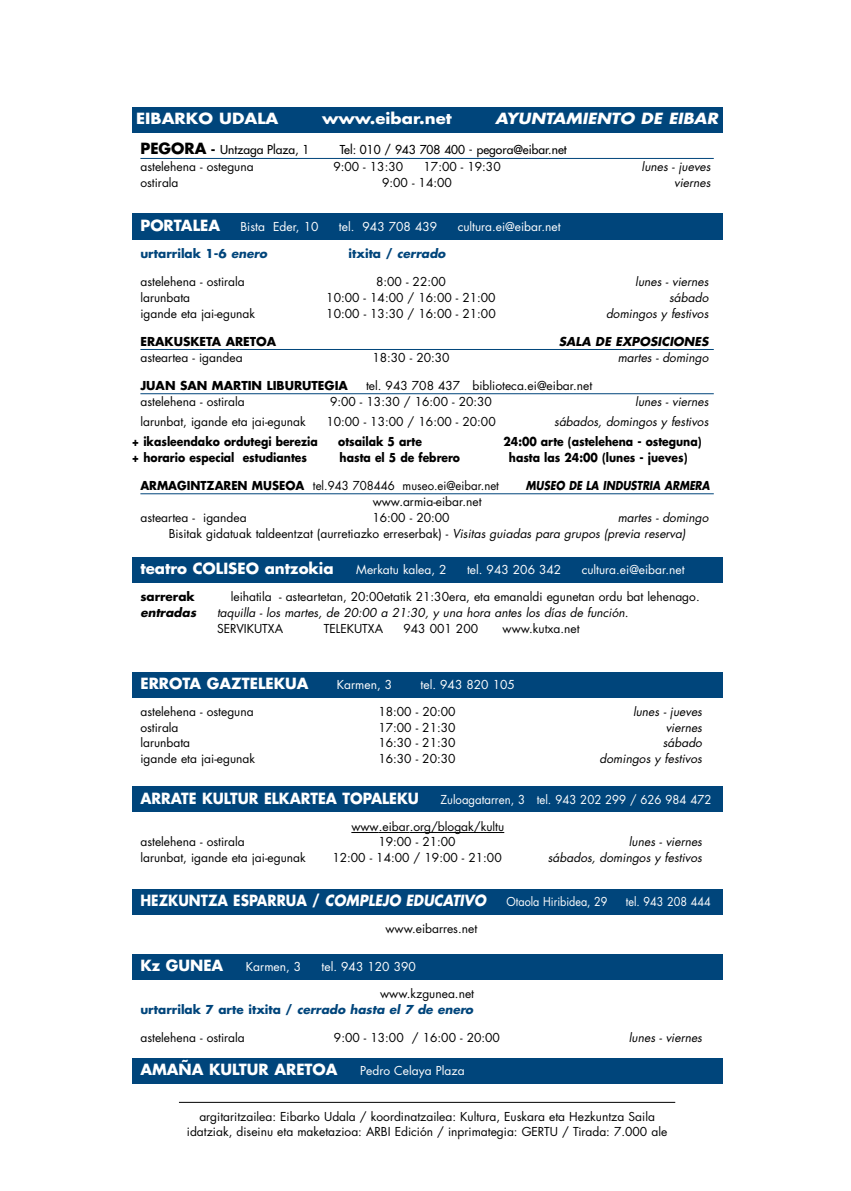
<style>
.page{position:relative;width:851px;height:1191px;background:#fff}
.page>*{position:absolute;margin:0;border:0;box-sizing:border-box;transform-origin:0 0}
.t1{font:700 15px "Futura";color:#fff}
.t2{font:700 15px "Futura";color:#fff;scale:.9 1}
.t3{font:700 15px "Futura";color:#fff;scale:.95 1}
.t4{font:700 15px "Futura";color:#fff;scale:1.1 1}
.t5{font:italic 700 15px "Futura";color:#fff;scale:1.1 1}
.t6{font:12px/15.8px "Futura";color:#000;text-align:center}
.t7{font:italic 12px/15.8px "Futura";color:#000}
.t8{font:12px "Futura";color:#fff}
.t9{font:700 12px "Futura";color:#000;scale:.9 1}
.t10{font:700 12px/15.8px "Futura";color:#00457b;text-align:right}
.t11{font:12px "Futura";color:#000}
.t12{font:12px "Futura";color:#000;scale:.95 1}
.t13{font:700 12px "Futura";color:#000}
.t14{font:12px "Futura";color:#fff;scale:.95 1}
.t15{font:12px "Futura";color:#fff;scale:.9 1}
.t16{font:italic 700 12px "Futura";color:#000}
.t17{font:italic 700 12px "Futura";color:#000;scale:.85 1}
.s1{font-weight:700;font-size:15px}
.s2{font-weight:700}
.s3{font-style:italic}
.s4{font-style:normal}
.s5{font-weight:400;color:#000}
</style>
<div class="page">
<hr style="left:179px;top:1102px;width:496px;height:1px;background:#000">
<div style="left:132px;top:107px;width:590px;height:26px;background:#00457b"></div>
<hr style="left:140px;top:158px;width:573px;height:1px;background:#00457b">
<div style="left:132px;top:672px;width:590px;height:25px;background:#00457b"></div>
<div style="left:132px;top:786px;width:590px;height:26px;background:#00457b"></div>
<svg style="left:351px;top:832px;width:27px;height:1px"></svg>
<hr style="left:378px;top:832px;width:31px;height:1px;background:#000">
<svg style="left:409px;top:832px;width:15px;height:1px"></svg>
<hr style="left:424px;top:832px;width:80px;height:1px;background:#000">
<div style="left:132px;top:953px;width:590px;height:26px;background:#00457b"></div>
<div style="left:132px;top:557px;width:590px;height:25px;background:#00457b"></div>
<div style="left:132px;top:1058px;width:590px;height:25px;background:#00457b"></div>
<div style="left:132px;top:888px;width:590px;height:26px;background:#00457b"></div>
<div style="left:132px;top:214px;width:590px;height:26px;background:#00457b"></div>
<hr style="left:140px;top:349px;width:573px;height:1px;background:#00457b">
<hr style="left:140px;top:393px;width:573px;height:1px;background:#00457b">
<hr style="left:140px;top:493px;width:573px;height:1px;background:#00457b">
<p class="t4" style="left:136px;top:112px;width:131px">EIBARKO UDALA</p>
<p class="t4" style="left:322px;top:112px;width:119px">www.eibar.net</p>
<p class="t5" style="left:495px;top:112px;width:204px">AYUNTAMIENTO DE EIBAR</p>
<p class="t11" style="left:140px;top:143px;width:170px"><span class="s1">PEGORA</span> <span class="s2">-</span> Untzaga Plaza, 1</p>
<p class="t11" style="left:340px;top:143px;width:228px">Tel: 010 / 943 708 400 - pegora@eibar.net</p>
<p class="t6" style="left:140px;top:160px;width:115px">astelehena - osteguna</p>
<p class="t6" style="left:333px;top:160px;width:71px">9:00 - 13:30</p>
<p class="t6" style="left:423px;top:160px;width:79px">17:00 - 19:30</p>
<p class="t7" style="left:641px;top:160px;width:70px">lunes - jueves</p>
<p class="t6" style="left:140px;top:175px;width:40px">ostirala</p>
<p class="t6" style="left:382px;top:175px;width:71px">9:00 - 14:00</p>
<p class="t7" style="left:674px;top:175px;width:38px">viernes</p>
<p class="t1" style="left:140px;top:219px;width:81px">PORTALEA</p>
<p class="t8" style="left:240px;top:221px;width:80px">Bista Eder, 10</p>
<p class="t8" style="left:339px;top:221px;width:100px">tel. 943 708 439</p>
<p class="t8" style="left:457px;top:221px;width:104px">cultura.ei@eibar.net</p>
<p class="t10" style="left:140px;top:246px;width:128px">urtarrilak 1-6 <span class="s3">enero</span></p>
<p class="t10" style="left:348px;top:246px;width:98px">itxita / <span class="s3">cerrado</span></p>
<p class="t6" style="left:140px;top:275px;width:106px">astelehena - ostirala</p>
<p class="t6" style="left:376px;top:275px;width:71px">8:00 - 22:00</p>
<p class="t7" style="left:635px;top:275px;width:75px">lunes - viernes</p>
<p class="t6" style="left:140px;top:291px;width:51px">larunbata</p>
<p class="t6" style="left:326px;top:291px;width:171px">10:00 - 14:00 / 16:00 - 21:00</p>
<p class="t7" style="left:669px;top:291px;width:41px">sábado</p>
<p class="t6" style="left:140px;top:306px;width:116px">igande eta jai-egunak</p>
<p class="t6" style="left:326px;top:306px;width:171px">10:00 - 13:30 / 16:00 - 21:00</p>
<p class="t7" style="left:606px;top:306px;width:104px">domingos y festivos</p>
<p class="t13" style="left:140px;top:336px;width:137px">ERAKUSKETA ARETOA</p>
<p class="t16" style="left:558px;top:336px;width:151px">SALA DE EXPOSICIONES</p>
<p class="t6" style="left:140px;top:351px;width:104px">asteartea - igandea</p>
<p class="t6" style="left:372px;top:351px;width:79px">18:30 - 20:30</p>
<p class="t7" style="left:617px;top:351px;width:92px">martes - domingo</p>
<p class="t13" style="left:140px;top:380px;width:209px">JUAN SAN MARTIN LIBURUTEGIA</p>
<p class="t6" style="left:366px;top:379px;width:228px">tel. 943 708 437 biblioteca.ei@eibar.net</p>
<p class="t6" style="left:140px;top:395px;width:106px">astelehena - ostirala</p>
<p class="t6" style="left:330px;top:395px;width:163px">9:00 - 13:30 / 16:00 - 20:30</p>
<p class="t7" style="left:635px;top:395px;width:75px">lunes - viernes</p>
<p class="t6" style="left:140px;top:415px;width:167px">larunbat, igande eta jai-egunak</p>
<p class="t6" style="left:326px;top:415px;width:171px">10:00 - 13:00 / 16:00 - 20:00</p>
<p class="t7" style="left:554px;top:415px;width:156px">sábados, domingos y festivos</p>
<p class="t9" style="left:132px;top:436px;width:208px">+ ikasleendako ordutegi berezia</p>
<p class="t9" style="left:338px;top:436px;width:95px">otsailak 5 arte</p>
<p class="t9" style="left:503px;top:436px;width:221px">24:00 arte (astelehena - osteguna)</p>
<p class="t9" style="left:132px;top:452px;width:196px">+ horario especial estudiantes</p>
<p class="t9" style="left:339px;top:452px;width:135px">hasta el 5 de febrero</p>
<p class="t9" style="left:509px;top:452px;width:200px">hasta las 24:00 (lunes - jueves)</p>
<p class="t12" style="left:140px;top:480px;width:379px"><span class="s2">ARMAGINTZAREN MUSEOA</span> tel.943 708446 museo.ei@eibar.net</p>
<p class="t17" style="left:526px;top:480px;width:218px">MUSEO DE LA INDUSTRIA ARMERA</p>
<p class="t6" style="left:372px;top:495px;width:110px">www.armia-eibar.net</p>
<p class="t6" style="left:140px;top:511px;width:108px">asteartea - igandea</p>
<p class="t6" style="left:372px;top:511px;width:79px">16:00 - 20:00</p>
<p class="t7" style="left:169px;top:511px;width:541px;text-indent:449px">martes - domingo<br><span class="s4">Bisitak gidatuak taldeentzat (aurretiazko erreserbak) -</span> Visitas guiadas para grupos (previa reserva)</p>
<p class="t1" style="left:140px;top:561px;width:195px">teatro COLISEO antzokia</p>
<p class="t8" style="left:356px;top:564px;width:92px">Merkatu kalea, 2</p>
<p class="t8" style="left:467px;top:564px;width:96px">tel. 943 206 342</p>
<p class="t8" style="left:581px;top:564px;width:104px">cultura.ei@eibar.net</p>
<p class="t13" style="left:140px;top:591px;width:56px">sarrerak</p>
<p class="t6" style="left:231px;top:590px;width:470px">leihatila - asteartetan, 20:00etatik 21:30era, eta emanaldi egunetan ordu bat lehenago.</p>
<p class="t16" style="left:140px;top:607px;width:57px">entradas</p>
<p class="t7" style="left:217px;top:605px;width:413px">taquilla - los martes, de 20:00 a 21:30, y una hora antes los días de función.</p>
<p class="t6" style="left:217px;top:621px;width:68px">SERVIKUTXA</p>
<p class="t6" style="left:324px;top:621px;width:61px">TELEKUTXA</p>
<p class="t6" style="left:403px;top:621px;width:76px">943 001 200</p>
<p class="t6" style="left:502px;top:621px;width:79px">www.kutxa.net</p>
<p class="t1" style="left:140px;top:676px;width:170px">ERROTA GAZTELEKUA</p>
<p class="t8" style="left:337px;top:679px;width:57px">Karmen, 3</p>
<p class="t8" style="left:420px;top:679px;width:96px">tel. 943 820 105</p>
<p class="t6" style="left:140px;top:704px;width:115px">astelehena - osteguna</p>
<p class="t6" style="left:378px;top:704px;width:79px">18:00 - 20:00</p>
<p class="t7" style="left:633px;top:704px;width:70px">lunes - jueves</p>
<p class="t6" style="left:140px;top:720px;width:40px">ostirala</p>
<p class="t6" style="left:378px;top:720px;width:79px">17:00 - 21:30</p>
<p class="t7" style="left:665px;top:720px;width:38px">viernes</p>
<p class="t6" style="left:140px;top:736px;width:51px">larunbata</p>
<p class="t6" style="left:378px;top:736px;width:79px">16:30 - 21:30</p>
<p class="t7" style="left:662px;top:736px;width:41px">sábado</p>
<p class="t6" style="left:140px;top:752px;width:116px">igande eta jai-egunak</p>
<p class="t6" style="left:378px;top:752px;width:79px">16:30 - 20:30</p>
<p class="t7" style="left:599px;top:752px;width:104px">domingos y festivos</p>
<p class="t3" style="left:140px;top:791px;width:295px">ARRATE KULTUR ELKARTEA TOPALEKU</p>
<p class="t14" style="left:440px;top:794px;width:287px">Zuloagatarren, 3 tel. 943 202 299 / 626 984 472</p>
<p class="t6" style="left:351px;top:819px;width:154px">www.eibar.org/blogak/kultu</p>
<p class="t6" style="left:140px;top:835px;width:106px">astelehena - ostirala</p>
<p class="t6" style="left:378px;top:835px;width:79px">19:00 - 21:00</p>
<p class="t7" style="left:628px;top:835px;width:75px">lunes - viernes</p>
<p class="t6" style="left:140px;top:851px;width:167px">larunbat, igande eta jai-egunak</p>
<p class="t6" style="left:332px;top:851px;width:171px">12:00 - 14:00 / 19:00 - 21:00</p>
<p class="t7" style="left:547px;top:851px;width:156px">sábados, domingos y festivos</p>
<p class="t2" style="left:140px;top:893px;width:385px">HEZKUNTZA ESPARRUA / <span class="s3">COMPLEJO EDUCATIVO</span></p>
<p class="t15" style="left:506px;top:896px;width:114px">Otaola Hiribidea, 29</p>
<p class="t15" style="left:625px;top:896px;width:96px">tel. 943 208 444</p>
<p class="t6" style="left:385px;top:921px;width:93px">www.eibarres.net</p>
<p class="t1" style="left:140px;top:958px;width:84px">Kz GUNEA</p>
<p class="t8" style="left:246px;top:961px;width:57px">Karmen, 3</p>
<p class="t8" style="left:321px;top:961px;width:96px">tel. 943 120 390</p>
<p class="t10" style="left:140px;top:986px;width:335px"><span class="s5">www.kzgunea.net<br></span>urtarrilak 7 arte itxita / <span class="s3">cerrado hasta el 7 de enero</span></p>
<p class="t6" style="left:140px;top:1030px;width:106px">astelehena - ostirala</p>
<p class="t6" style="left:334px;top:1030px;width:167px">9:00 - 13:00 / 16:00 - 20:00</p>
<p class="t7" style="left:628px;top:1030px;width:75px">lunes - viernes</p>
<p class="t1" style="left:140px;top:1062px;width:199px">AMAÑA KULTUR ARETOA</p>
<p class="t8" style="left:360px;top:1065px;width:106px">Pedro Celaya Plaza</p>
<p class="t6" style="left:187px;top:1109px;width:482px">argitaritzailea: Eibarko Udala / koordinatzailea: Kultura, Euskara eta Hezkuntza Saila idatziak, diseinu eta maketazioa: ARBI Edición / inprimategia: GERTU / Tirada: 7.000 ale</p>
</div>
